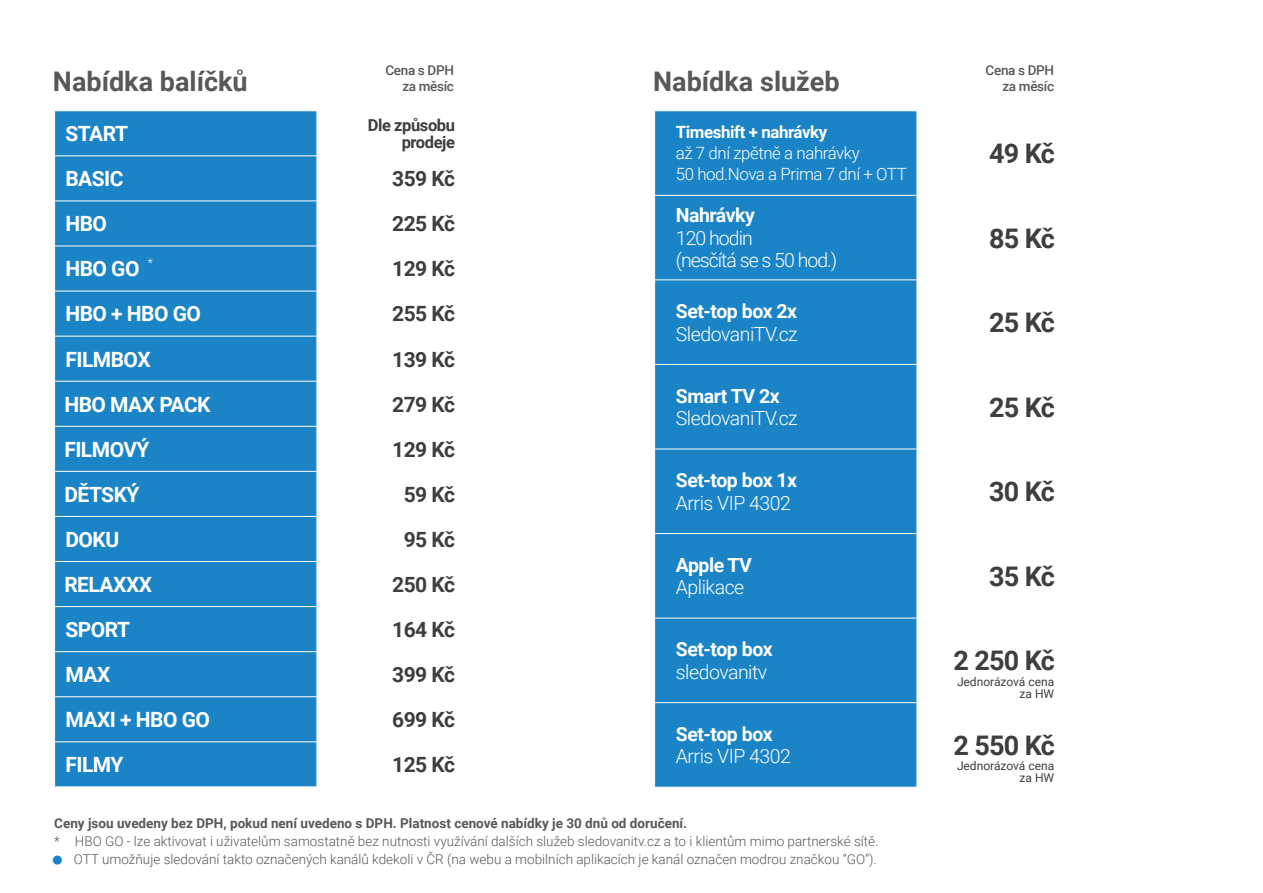
<style>
.page{position:relative;width:1263px;height:893px;background:#fff}
.page>*{position:absolute;margin:0;border:0;box-sizing:border-box;transform-origin:0 0}
.t1{font:700 27px "Roboto";letter-spacing:-.025em;color:#3e3e3f}
.t2{font:700 27px "Roboto";color:#57585a}
.t3{font:700 21px "Roboto";letter-spacing:-.025em;color:#fff}
.t4{font:700 21px "Roboto";letter-spacing:-.025em;color:#3e3e3f}
.t5{font:21px "Arial";color:#1b84c6}
.t6{font:300 19.5px "Roboto";letter-spacing:-.025em;color:#fff}
.t7{font:700 19.5px "Roboto";letter-spacing:-.025em;color:#fff}
.t8{font:300 19.5px/22.5px "Roboto";letter-spacing:-.05em;color:#fff}
.t9{font:300 16.8px/21px "Roboto";letter-spacing:-.025em;color:#fff}
.t10{font:700 16.8px "Roboto";letter-spacing:-.025em;color:#fff}
.t11{font:700 16.5px "Roboto";letter-spacing:-.025em;color:#3e3e3f}
.t12{font:300 13.5px "Roboto";color:#57585a}
.t13{font:700 13.5px "Roboto";color:#57585a}
.t14{font:500 13.5px "Roboto";letter-spacing:-.025em;color:#57585a}
.t15{font:12px "Roboto";color:#3e3e3f}
.t16{font:300 12px "Roboto";color:#fff}
</style>
<div class="page">
<div style="left:55px;top:111px;width:261px;height:675px;background:#1b84c6"></div>
<hr style="left:54px;top:155px;width:262px;height:1px;background:#fff">
<hr style="left:54px;top:201px;width:262px;height:1px;background:#fff">
<hr style="left:54px;top:246px;width:262px;height:1px;background:#fff">
<hr style="left:54px;top:291px;width:262px;height:1px;background:#fff">
<hr style="left:54px;top:336px;width:262px;height:1px;background:#fff">
<hr style="left:54px;top:381px;width:262px;height:1px;background:#fff">
<hr style="left:54px;top:426px;width:262px;height:1px;background:#fff">
<hr style="left:54px;top:471px;width:262px;height:1px;background:#fff">
<hr style="left:54px;top:516px;width:262px;height:1px;background:#fff">
<hr style="left:54px;top:561px;width:262px;height:1px;background:#fff">
<hr style="left:54px;top:606px;width:262px;height:1px;background:#fff">
<hr style="left:54px;top:651px;width:262px;height:1px;background:#fff">
<hr style="left:54px;top:696px;width:262px;height:1px;background:#fff">
<hr style="left:54px;top:741px;width:262px;height:1px;background:#fff">
<div style="left:655px;top:111px;width:261px;height:676px;background:#1b84c6"></div>
<hr style="left:654px;top:195px;width:262px;height:1px;background:#fff">
<hr style="left:654px;top:279px;width:262px;height:1px;background:#fff">
<hr style="left:654px;top:364px;width:262px;height:1px;background:#fff">
<hr style="left:654px;top:449px;width:262px;height:1px;background:#fff">
<hr style="left:654px;top:533px;width:262px;height:1px;background:#fff">
<hr style="left:654px;top:618px;width:262px;height:1px;background:#fff">
<hr style="left:654px;top:702px;width:262px;height:1px;background:#fff">
<p class="t14" style="left:385px;top:61px;width:70px">Cena s DPH</p>
<p class="t2" style="left:53px;top:63px;width:196px">Nabídka balíčků</p>
<p class="t14" style="left:402px;top:77px;width:53px">za měsíc</p>
<p class="t3" style="left:65px;top:119px;width:64px">START</p>
<p class="t11" style="left:368px;top:114px;width:89px">Dle způsobu</p>
<p class="t11" style="left:402px;top:130px;width:55px">prodeje</p>
<p class="t3" style="left:65px;top:164px;width:60px">BASIC</p>
<p class="t4" style="left:392px;top:164px;width:64px">359 Kč</p>
<p class="t3" style="left:65px;top:209px;width:43px">HBO</p>
<p class="t4" style="left:392px;top:209px;width:64px">225 Kč</p>
<p class="t3" style="left:65px;top:254px;width:76px">HBO GO</p>
<p class="t4" style="left:392px;top:254px;width:64px">129 Kč</p>
<p class="t3" style="left:65px;top:299px;width:137px">HBO + HBO GO</p>
<p class="t4" style="left:392px;top:299px;width:64px">255 Kč</p>
<p class="t3" style="left:65px;top:344px;width:87px">FILMBOX</p>
<p class="t4" style="left:392px;top:344px;width:64px">139 Kč</p>
<p class="t3" style="left:64px;top:389px;width:148px">HBO MAX PACK</p>
<p class="t4" style="left:392px;top:389px;width:64px">279 Kč</p>
<p class="t3" style="left:64px;top:434px;width:87px">FILMOVÝ</p>
<p class="t4" style="left:392px;top:434px;width:64px">129 Kč</p>
<p class="t3" style="left:64px;top:480px;width:77px">DĚTSKÝ</p>
<p class="t4" style="left:404px;top:480px;width:53px">59 Kč</p>
<p class="t3" style="left:65px;top:525px;width:55px">DOKU</p>
<p class="t4" style="left:404px;top:525px;width:53px">95 Kč</p>
<p class="t3" style="left:64px;top:570px;width:89px">RELAXXX</p>
<p class="t4" style="left:392px;top:570px;width:64px">250 Kč</p>
<p class="t3" style="left:65px;top:615px;width:66px">SPORT</p>
<p class="t4" style="left:392px;top:615px;width:64px">164 Kč</p>
<p class="t3" style="left:65px;top:660px;width:46px">MAX</p>
<p class="t4" style="left:392px;top:660px;width:64px">399 Kč</p>
<p class="t3" style="left:65px;top:705px;width:146px">MAXI + HBO GO</p>
<p class="t4" style="left:392px;top:705px;width:64px">699 Kč</p>
<p class="t3" style="left:65px;top:750px;width:59px">FILMY</p>
<p class="t4" style="left:392px;top:750px;width:64px">125 Kč</p>
<p class="t16" style="left:148px;top:255px;width:7px">*</p>
<p class="t14" style="left:986px;top:61px;width:70px">Cena s DPH</p>
<p class="t2" style="left:653px;top:63px;width:188px">Nabídka služeb</p>
<p class="t14" style="left:1002px;top:77px;width:53px">za měsíc</p>
<p class="t10" style="left:676px;top:121px;width:153px">Timeshift + nahrávky</p>
<p class="t9" style="left:676px;top:142px;width:232px">až 7 dní zpětně a nahrávky<br>50 hod.Nova a Prima 7 dní + OTT</p>
<p class="t1" style="left:989px;top:135px;width:67px">49 Kč</p>
<p class="t7" style="left:676px;top:202px;width:80px">Nahrávky</p>
<p class="t8" style="left:676px;top:226px;width:163px">120 hodin<br>(nesčítá se s 50 hod.)</p>
<p class="t1" style="left:989px;top:219px;width:67px">85 Kč</p>
<p class="t7" style="left:676px;top:298px;width:123px">Set-top box 2x</p>
<p class="t6" style="left:676px;top:320px;width:123px">SledovaniTV.cz</p>
<p class="t1" style="left:989px;top:304px;width:67px">25 Kč</p>
<p class="t7" style="left:676px;top:382px;width:105px">Smart TV 2x</p>
<p class="t6" style="left:676px;top:405px;width:123px">SledovaniTV.cz</p>
<p class="t7" style="left:676px;top:467px;width:123px">Set-top box 1x</p>
<p class="t6" style="left:676px;top:489px;width:117px">Arris VIP 4302</p>
<p class="t7" style="left:676px;top:551px;width:78px">Apple TV</p>
<p class="t6" style="left:676px;top:574px;width:70px">Aplikace</p>
<p class="t7" style="left:676px;top:636px;width:98px">Set-top box</p>
<p class="t6" style="left:676px;top:658px;width:93px">sledovanitv</p>
<p class="t7" style="left:676px;top:720px;width:98px">Set-top box</p>
<p class="t6" style="left:676px;top:743px;width:117px">Arris VIP 4302</p>
<p class="t1" style="left:989px;top:388px;width:67px">25 Kč</p>
<p class="t1" style="left:989px;top:473px;width:67px">30 Kč</p>
<p class="t1" style="left:989px;top:557px;width:67px">35 Kč</p>
<p class="t1" style="left:953px;top:642px;width:103px">2 250 Kč</p>
<p class="t15" style="left:957px;top:673px;width:99px">Jednorázová cena</p>
<p class="t15" style="left:1019px;top:685px;width:36px">za HW</p>
<p class="t1" style="left:953px;top:726px;width:103px">2 550 Kč</p>
<p class="t15" style="left:957px;top:757px;width:99px">Jednorázová cena</p>
<p class="t15" style="left:1019px;top:769px;width:36px">za HW</p>
<p class="t13" style="left:54px;top:814px;width:634px">Ceny jsou uvedeny bez DPH, pokud není uvedeno s DPH. Platnost cenové nabídky je 30 dnů od doručení.</p>
<p class="t12" style="left:54px;top:832px;width:826px">* HBO GO - lze aktivovat i uživatelům samostatně bez nutnosti využívání dalších služeb sledovanitv.cz a to i klientům mimo partnerské sítě.</p>
<p class="t12" style="left:74px;top:850px;width:804px">OTT umožňuje sledování takto označených kanálů kdekoli v ČR (na webu a mobilních aplikacích je kanál označen modrou značkou “GO”).</p>
<p class="t5" style="left:51px;top:844px;width:14px">●</p>
</div>
